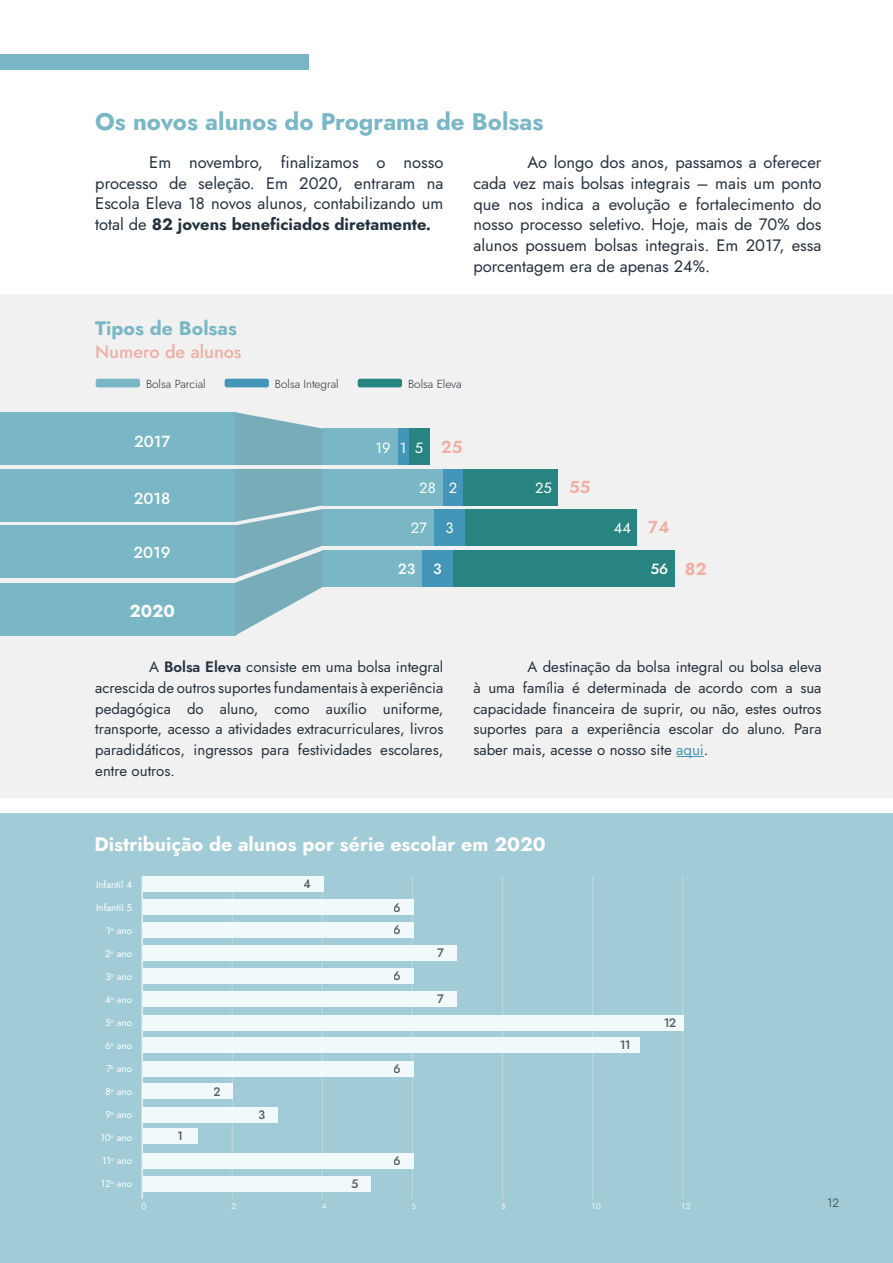
<style>
.page{position:relative;width:893px;height:1263px;background:#fff}
.page>*{position:absolute;margin:0;border:0;box-sizing:border-box;transform-origin:0 0}
.t1{font:700 24px "Jost";color:#79b7c6}
.t2{font:700 19.5px "Jost";color:#fff}
.t3{font:700 19.5px "Jost";color:#79b7c6}
.t4{font:500 18px "Jost";color:#f0aea4}
.t5{font:700 17.25px "Jost";color:#fff}
.t6{font:600 17.25px "Jost";color:#f0aea4}
.t7{font:700 17.25px "Jost";color:#f0aea4}
.t8{font:16.5px/20.7px "Jost";color:#25323e;text-align:justify}
.t9{font:500 16.05px "Jost";color:#fff}
.t10{font:15px/20.7px "Jost";color:#25323e;text-align:justify}
.t11{font:14.85px "Jost";color:#fff}
.t12{font:500 14.85px "Jost";color:#fff}
.t13{font:500 12.3px/22.6px "Jost";color:#2c343e}
.t14{font:300 12px "Jost";color:#25323e}
.t15{font:300 11.7px "Jost";color:#25323e}
.t16{font:9.75px "Jost";color:#fff}
.t17{font:8.55px "Jost";color:#fff}
.s1{font-weight:700}
.s2{font-weight:600;font-size:17.25px;color:#f0aea4}
.s3{font-weight:600}
.s4{color:#4496b9}
</style>
<div class="page">
<div style="left:0;top:813px;width:893px;height:450px;background:#a1ccd7"></div>
<div style="left:0;top:295px;width:893px;height:503px;background:#f1f1f1"></div>
<div style="left:0;top:54px;width:308px;height:16px;background:#79b7c6"></div>
<svg style="left:676px;top:756px;width:28px;height:1px"></svg>
<div style="left:0;top:412px;width:235px;height:53px;background:#79b7c6"></div>
<div style="left:0;top:469px;width:235px;height:53px;background:#79b7c6"></div>
<div style="left:0;top:525px;width:235px;height:53px;background:#79b7c6"></div>
<div style="left:0;top:583px;width:235px;height:52px;background:#79b7c6"></div>
<div style="left:434px;top:509px;width:32px;height:36px;background:#4496b9"></div>
<div style="left:421px;top:550px;width:32px;height:37px;background:#4496b9"></div>
<svg style="left:235px;top:412px;width:88px;height:223px"></svg>
<div style="left:409px;top:429px;width:21px;height:36px;background:#288480"></div>
<div style="left:398px;top:429px;width:11px;height:36px;background:#4496b9"></div>
<div style="left:442px;top:469px;width:21px;height:36px;background:#4496b9"></div>
<div style="left:323px;top:429px;width:75px;height:36px;background:#79b7c6"></div>
<div style="left:323px;top:469px;width:119px;height:36px;background:#79b7c6"></div>
<div style="left:323px;top:509px;width:111px;height:36px;background:#79b7c6"></div>
<div style="left:323px;top:550px;width:98px;height:37px;background:#79b7c6"></div>
<div style="left:463px;top:469px;width:95px;height:36px;background:#288480"></div>
<div style="left:466px;top:509px;width:171px;height:36px;background:#288480"></div>
<div style="left:453px;top:550px;width:221px;height:37px;background:#288480"></div>
<div style="left:96px;top:379px;width:44px;height:8px;background:#79b7c6;border-radius:2px"></div>
<div style="left:225px;top:379px;width:44px;height:8px;background:#4496b9;border-radius:2px"></div>
<div style="left:358px;top:379px;width:44px;height:8px;background:#288480;border-radius:2px"></div>
<hr style="left:232px;top:876px;width:1px;height:323px;background:#fff">
<hr style="left:322px;top:876px;width:1px;height:323px;background:#fff">
<hr style="left:412px;top:876px;width:1px;height:323px;background:#fff">
<hr style="left:502px;top:876px;width:1px;height:323px;background:#fff">
<hr style="left:592px;top:876px;width:1px;height:323px;background:#fff">
<hr style="left:682px;top:876px;width:1px;height:323px;background:#fff">
<div style="left:143px;top:876px;width:180px;height:16px;background:#f1f9fb"></div>
<div style="left:143px;top:899px;width:270px;height:16px;background:#f1f9fb"></div>
<div style="left:143px;top:922px;width:270px;height:16px;background:#f1f9fb"></div>
<div style="left:143px;top:968px;width:270px;height:16px;background:#f1f9fb"></div>
<div style="left:143px;top:1153px;width:270px;height:15px;background:#f1f9fb"></div>
<div style="left:143px;top:1176px;width:227px;height:15px;background:#f1f9fb"></div>
<div style="left:143px;top:1061px;width:270px;height:16px;background:#f1f9fb"></div>
<div style="left:143px;top:1083px;width:90px;height:16px;background:#f1f9fb"></div>
<div style="left:143px;top:1128px;width:54px;height:16px;background:#f1f9fb"></div>
<div style="left:143px;top:945px;width:313px;height:16px;background:#f1f9fb"></div>
<div style="left:143px;top:991px;width:313px;height:16px;background:#f1f9fb"></div>
<div style="left:143px;top:1015px;width:540px;height:16px;background:#f1f9fb"></div>
<div style="left:143px;top:1037px;width:496px;height:16px;background:#f1f9fb"></div>
<div style="left:143px;top:1107px;width:135px;height:15px;background:#f1f9fb"></div>
<hr style="left:142px;top:876px;width:1px;height:323px;background:#fff">
<h1 class="t1" style="left:95px;top:105px;width:450px">Os novos alunos do Programa de Bolsas</h1>
<p class="t8" style="left:95px;top:152px;width:350px;text-indent:54px">Em novembro, finalizamos o nosso processo de seleção. Em 2020, entraram na Escola Eleva 18 novos alunos, contabilizando um total de <span class="s1">82 jovens beneficiados diretamente.</span></p>
<p class="t8" style="left:473px;top:152px;width:350px;text-indent:54px">Ao longo dos anos, passamos a oferecer cada vez mais bolsas integrais – mais um ponto que nos indica a evolução e fortalecimento do nosso processo seletivo. Hoje, mais de 70% dos alunos possuem bolsas integrais. Em 2017, essa porcentagem era de apenas 24%.</p>
<h2 class="t3" style="left:95px;top:315px;width:143px">Tipos de Bolsas</h2>
<p class="t4" style="left:95px;top:340px;width:148px">Numero de alunos</p>
<p class="t15" style="left:146px;top:376px;width:61px">Bolsa Parcial</p>
<p class="t15" style="left:275px;top:376px;width:65px">Bolsa Integral</p>
<p class="t15" style="left:408px;top:376px;width:55px">Bolsa Eleva</p>
<p class="t9" style="left:134px;top:431px;width:38px">2017</p>
<p class="t9" style="left:134px;top:488px;width:38px">2018</p>
<p class="t9" style="left:134px;top:542px;width:39px">2019</p>
<p class="t5" style="left:129px;top:599px;width:47px">2020</p>
<p class="t11" style="left:376px;top:437px;width:17px">19</p>
<p class="t11" style="left:400px;top:437px;width:64px">15 <span class="s2">25</span></p>
<p class="t11" style="left:419px;top:477px;width:18px">28</p>
<p class="t11" style="left:411px;top:518px;width:18px">27</p>
<p class="t12" style="left:398px;top:559px;width:19px">23</p>
<p class="t11" style="left:449px;top:477px;width:10px">2</p>
<p class="t11" style="left:535px;top:477px;width:18px">25</p>
<p class="t11" style="left:446px;top:518px;width:10px">3</p>
<p class="t12" style="left:433px;top:559px;width:10px">3</p>
<p class="t6" style="left:569px;top:476px;width:23px">55</p>
<p class="t11" style="left:614px;top:518px;width:19px">44</p>
<p class="t6" style="left:648px;top:516px;width:23px">74</p>
<p class="t12" style="left:650px;top:559px;width:19px">56</p>
<p class="t7" style="left:685px;top:557px;width:24px">82</p>
<p class="t10" style="left:95px;top:657px;width:350px;text-indent:54px">A <span class="s3">Bolsa Eleva</span> consiste em uma bolsa integral acrescida de outros suportes fundamentais à experiência pedagógica do aluno, como auxílio uniforme, transporte, acesso a atividades extracurriculares, livros paradidáticos, ingressos para festividades escolares, entre outros.</p>
<p class="t10" style="left:473px;top:657px;width:350px;text-indent:54px">A destinação da bolsa integral ou bolsa eleva à uma família é determinada de acordo com a sua capacidade financeira de suprir, ou não, estes outros suportes para a experiência escolar do aluno. Para saber mais, acesse o nosso site <span class="s4">aqui</span>.</p>
<h2 class="t2" style="left:95px;top:831px;width:453px">Distribuição de alunos por série escolar em 2020</h2>
<p class="t16" style="left:96px;top:878px;width:38px">Infantil 4</p>
<p class="t13" style="left:304px;top:872px;width:9px">4</p>
<p class="t16" style="left:96px;top:901px;width:37px">Infantil 5</p>
<p class="t16" style="left:106px;top:924px;width:27px">1<sup>o</sup> ano</p>
<p class="t16" style="left:105px;top:947px;width:28px">2<sup>o</sup> ano</p>
<p class="t16" style="left:105px;top:970px;width:28px">3<sup>o</sup> ano</p>
<p class="t16" style="left:105px;top:993px;width:28px">4<sup>o</sup> ano</p>
<p class="t16" style="left:105px;top:1016px;width:28px">5<sup>o</sup> ano</p>
<p class="t16" style="left:105px;top:1039px;width:28px">6<sup>o</sup> ano</p>
<p class="t16" style="left:106px;top:1062px;width:27px">7<sup>o</sup> ano</p>
<p class="t16" style="left:105px;top:1085px;width:28px">8<sup>o</sup> ano</p>
<p class="t16" style="left:105px;top:1108px;width:28px">9<sup>o</sup> ano</p>
<p class="t16" style="left:101px;top:1131px;width:33px">10<sup>o</sup> ano</p>
<p class="t16" style="left:102px;top:1154px;width:32px">11<sup>o</sup> ano</p>
<p class="t16" style="left:101px;top:1177px;width:33px">12<sup>o</sup> ano</p>
<p class="t13" style="left:178px;top:1124px;width:7px">1</p>
<p class="t13" style="left:214px;top:1080px;width:9px">2</p>
<p class="t13" style="left:259px;top:1104px;width:9px">3</p>
<p class="t13" style="left:351px;top:1172px;width:9px">5</p>
<p class="t13" style="left:394px;top:896px;width:9px">6<br>6</p>
<p class="t13" style="left:394px;top:965px;width:9px">6</p>
<p class="t13" style="left:394px;top:1057px;width:9px">6</p>
<p class="t13" style="left:394px;top:1149px;width:9px">6</p>
<p class="t13" style="left:437px;top:942px;width:8px">7</p>
<p class="t13" style="left:437px;top:988px;width:8px">7</p>
<p class="t13" style="left:619px;top:1034px;width:13px">11</p>
<p class="t13" style="left:663px;top:1011px;width:15px">12</p>
<p class="t17" style="left:142px;top:1200px;width:7px">0</p>
<p class="t17" style="left:232px;top:1200px;width:6px">2</p>
<p class="t17" style="left:322px;top:1200px;width:7px">4</p>
<p class="t17" style="left:412px;top:1200px;width:6px">6</p>
<p class="t17" style="left:502px;top:1200px;width:6px">8</p>
<p class="t17" style="left:592px;top:1200px;width:11px">10</p>
<p class="t17" style="left:682px;top:1200px;width:10px">12</p>
<p class="t14" style="left:827px;top:1194px;width:13px">12</p>
</div>
